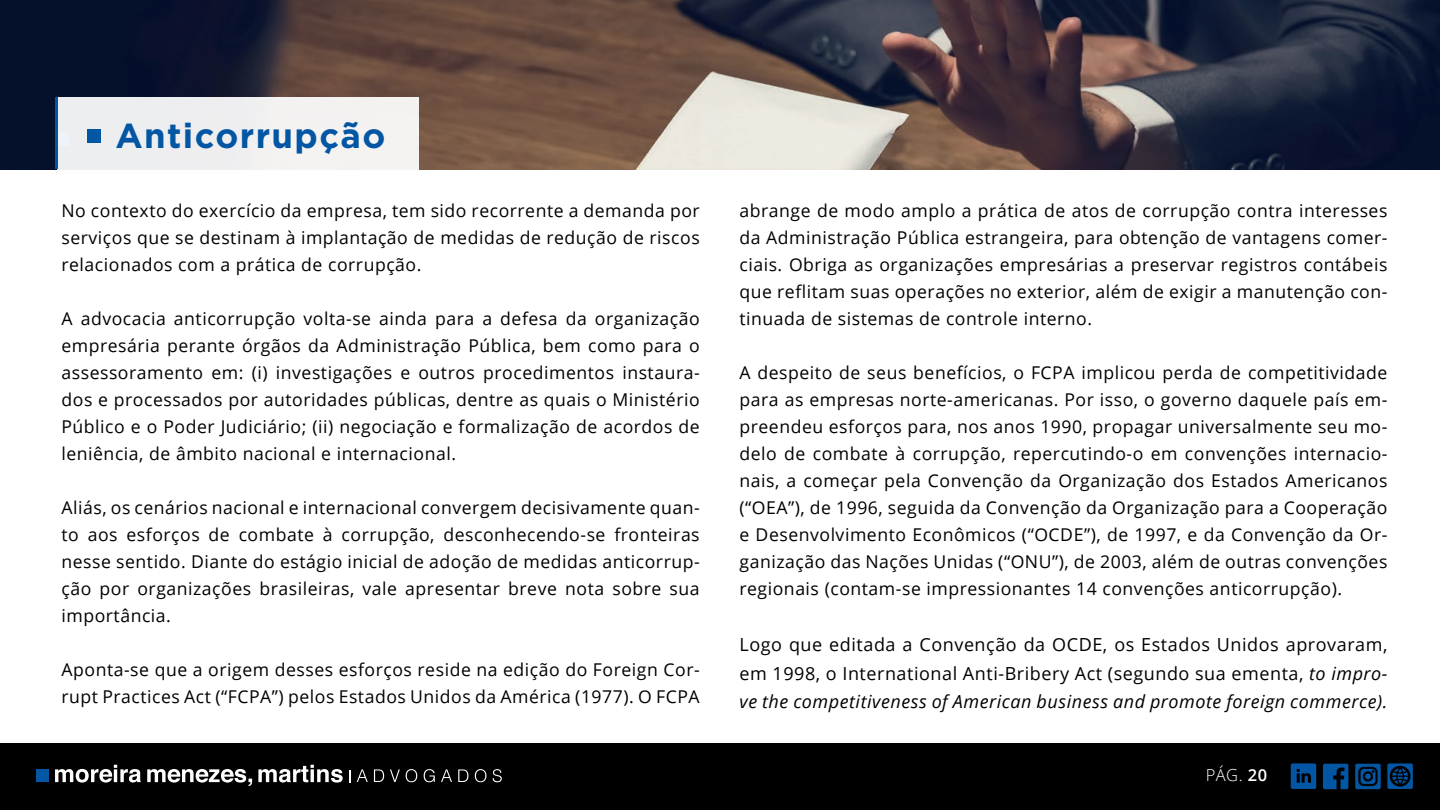
<style>
.page{position:relative;width:1440px;height:810px;background:#fff}
.page>*{position:absolute;margin:0;border:0;box-sizing:border-box;transform-origin:0 0}
.t1{font:700 34.65px "Gotham";letter-spacing:.04em;color:#0356a3}
.t2{font:18px/28.5px "Open Sans";letter-spacing:.03em;color:#000001;text-align:justify}
.t3{font:17.62px/27px "Open Sans";letter-spacing:.03em;color:#000001;text-align:justify}
.s1{font-style:italic}
</style>
<div class="page">
<div style="left:0;top:743px;width:1440px;height:67px;background:#000001"></div>
<div style="left:36px;top:769px;width:13px;height:13px;background:#0356a3"></div>
<svg style="left:55px;top:765px;width:86px;height:18px"></svg>
<svg style="left:147px;top:769px;width:105px;height:17px"></svg>
<svg style="left:258px;top:765px;width:85px;height:18px"></svg>
<svg style="left:357px;top:769px;width:11px;height:13px"></svg>
<svg style="left:374px;top:769px;width:10px;height:13px"></svg>
<svg style="left:390px;top:769px;width:10px;height:13px"></svg>
<svg style="left:406px;top:769px;width:11px;height:13px"></svg>
<svg style="left:424px;top:769px;width:11px;height:13px"></svg>
<svg style="left:441px;top:769px;width:11px;height:13px"></svg>
<svg style="left:458px;top:769px;width:10px;height:13px"></svg>
<svg style="left:475px;top:769px;width:11px;height:13px"></svg>
<svg style="left:493px;top:769px;width:9px;height:13px"></svg>
<svg style="left:349px;top:770px;width:1px;height:12px"></svg>
<svg style="left:1323px;top:764px;width:25px;height:25px"></svg>
<svg style="left:1291px;top:763px;width:25px;height:26px"></svg>
<svg style="left:1387px;top:763px;width:26px;height:26px"></svg>
<div style="left:1355px;top:764px;width:26px;height:25px;background:#03569f;border-radius:2px"></div>
<svg style="left:1358px;top:767px;width:20px;height:19px"></svg>
<img style="left:0;top:0;width:1440px;height:170px">
<div style="left:57px;top:98px;width:361px;height:73px;background:#eeeff0"></div>
<div style="left:87px;top:129px;width:13px;height:13px;background:#0356a3"></div>
<hr style="left:56px;top:98px;width:2px;height:72px;background:#0356a3">
<h1 class="t1" style="left:116px;top:115px;width:271px">Anticorrupção</h1>
<p class="t3" style="left:62px;top:197px;width:640px">No contexto do exercício da empresa, tem sido recorrente a demanda por serviços que se destinam à implantação de medidas de redução de riscos relacionados com a prática de corrupção.</p>
<p class="t3" style="left:62px;top:305px;width:640px">A advocacia anticorrupção volta-se ainda para a defesa da organização empresária perante órgãos da Administração Pública, bem como para o assessoramento em: (i) investigações e outros procedimentos instaura&shy;dos e processados por autoridades públicas, dentre as quais o Ministério Público e o Poder Judiciário; (ii) negociação e formalização de acordos de leniência, de âmbito nacional e internacional.</p>
<p class="t3" style="left:62px;top:494px;width:640px">Aliás, os cenários nacional e internacional convergem decisivamente quan&shy;to aos esforços de combate à corrupção, desconhecendo-se fronteiras nesse sentido. Diante do estágio inicial de adoção de medidas anticorrup&shy;ção por organizações brasileiras, vale apresentar breve nota sobre sua importância.</p>
<p class="t3" style="left:62px;top:656px;width:640px">Aponta-se que a origem desses esforços reside na edição do Foreign Cor&shy;rupt Practices Act (“FCPA”) pelos Estados Unidos da América (1977). O FCPA</p>
<p class="t3" style="left:739px;top:197px;width:650px">abrange de modo amplo a prática de atos de corrupção contra interesses da Administração Pública estrangeira, para obtenção de vantagens comer&shy;ciais. Obriga as organizações empresárias a preservar registros contábeis que reflitam suas operações no exterior, além de exigir a manutenção con&shy;tinuada de sistemas de controle interno.</p>
<p class="t3" style="left:739px;top:359px;width:650px">A despeito de seus benefícios, o FCPA implicou perda de competitividade para as empresas norte-americanas. Por isso, o governo daquele país em&shy;preendeu esforços para, nos anos 1990, propagar universalmente seu mo&shy;delo de combate à corrupção, repercutindo-o em convenções internacio&shy;nais, a começar pela Convenção da Organização dos Estados Americanos (“OEA”), de 1996, seguida da Convenção da Organização para a Cooperação e Desenvolvimento Econômicos (“OCDE”), de 1997, e da Convenção da Or&shy;ganização das Nações Unidas (“ONU”), de 2003, além de outras convenções regionais (contam-se impressionantes 14 convenções anticorrupção).</p>
<p class="t2" style="left:740px;top:630px;width:650px">Logo que editada a Convenção da OCDE, os Estados Unidos aprovaram, em 1998, o International Anti-Bribery Act (segundo sua ementa, <span class="s1">to impro&shy;ve the competitiveness of American business and promote foreign commerce).</span></p>
</div>
